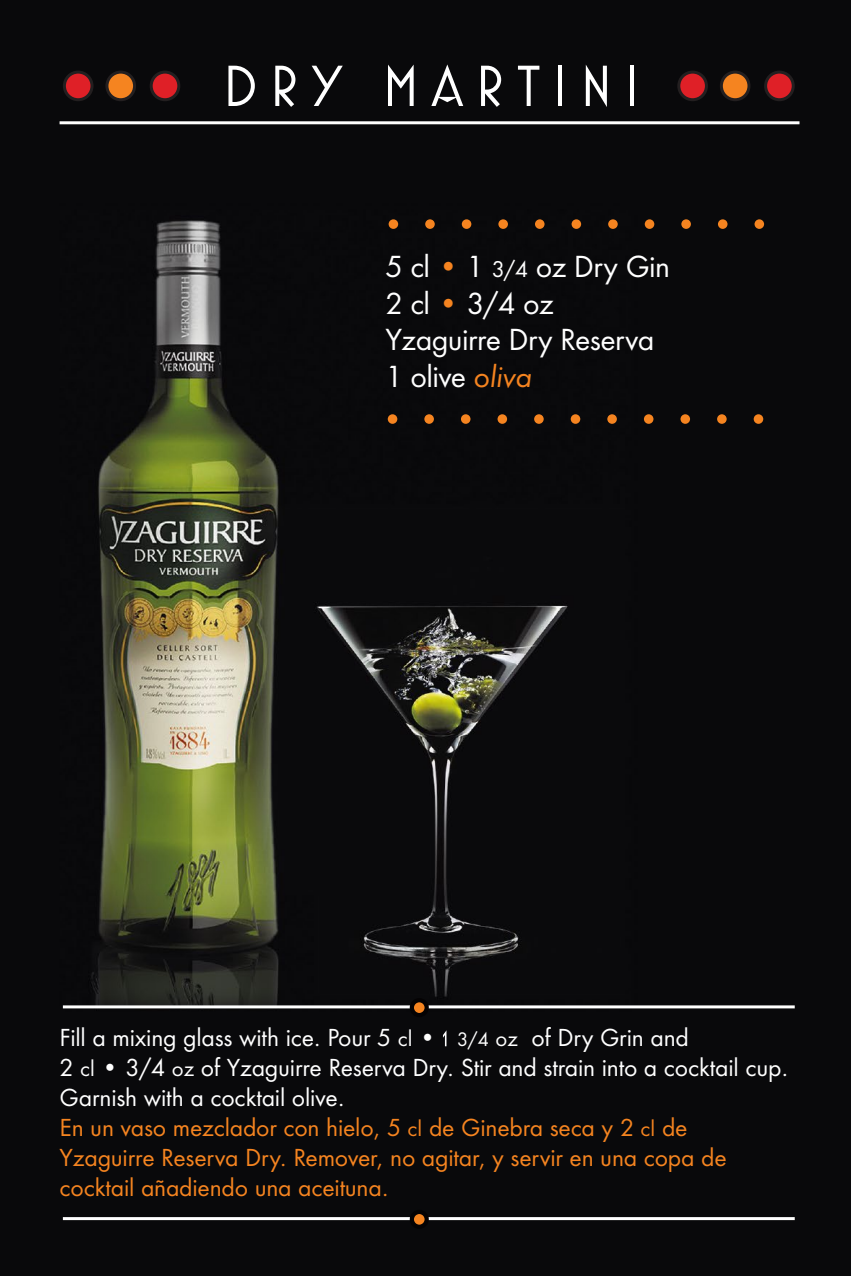
<style>
.page{position:relative;width:851px;height:1276px;background:#fff}
.page>*{position:absolute;margin:0;border:0;box-sizing:border-box;transform-origin:0 0}
.t1{font:58.8px "Mostra Two";letter-spacing:.2em;color:#fff}
.t2{font:28.2px "Futura ND";letter-spacing:-.02em;color:#fff}
.t3{font:22.8px/30px "Futura ND";letter-spacing:-.01em;color:#fff}
.t4{font:22.8px/30px "Futura ND";letter-spacing:-.01em;color:#f58420}
.s1{color:#f58420}
.s2{font-size:21px}
.s3{font-style:italic;color:#f58420}
.s4{font-size:20.1px}
.s5{font-size:18px}
</style>
<div class="page">
<img style="left:0;top:0;width:850px;height:1276px">
<hr style="left:60px;top:121px;width:739px;height:3px;background:#fff">
<hr style="left:63px;top:1005px;width:731px;height:3px;background:#fff">
<svg style="left:412px;top:1000px;width:14px;height:15px"></svg>
<div style="left:409px;top:998px;width:20px;height:19px;border:4px solid #040203;border-radius:50%"></div>
<hr style="left:63px;top:1217px;width:731px;height:3px;background:#fff">
<svg style="left:412px;top:1212px;width:14px;height:14px"></svg>
<div style="left:409px;top:1209px;width:20px;height:19px;border:4px solid #040203;border-radius:50%"></div>
<div style="left:151px;top:72px;width:28px;height:28px;background:#df2027;border-radius:50%"></div>
<div style="left:150px;top:71px;width:30px;height:30px;border:3px solid #231f20;border-radius:50%"></div>
<div style="left:765px;top:72px;width:28px;height:28px;background:#df2027;border-radius:50%"></div>
<div style="left:764px;top:71px;width:30px;height:30px;border:3px solid #231f20;border-radius:50%"></div>
<div style="left:107px;top:72px;width:27px;height:28px;background:#f58420;border-radius:50%"></div>
<div style="left:105px;top:71px;width:31px;height:30px;border:3px solid #231f20;border-radius:50%"></div>
<div style="left:721px;top:72px;width:27px;height:28px;background:#f58420;border-radius:50%"></div>
<div style="left:719px;top:71px;width:31px;height:30px;border:3px solid #231f20;border-radius:50%"></div>
<div style="left:64px;top:72px;width:28px;height:28px;background:#df2027;border-radius:50%"></div>
<div style="left:63px;top:71px;width:30px;height:30px;border:3px solid #231f20;border-radius:50%"></div>
<div style="left:678px;top:72px;width:28px;height:28px;background:#df2027;border-radius:50%"></div>
<div style="left:677px;top:71px;width:30px;height:30px;border:3px solid #231f20;border-radius:50%"></div>
<svg style="left:387px;top:414px;width:10px;height:10px"></svg>
<div style="left:424px;top:414px;width:10px;height:10px;background:#f58420;border-radius:50%"></div>
<div style="left:461px;top:414px;width:9px;height:10px;background:#f58420;border-radius:50%"></div>
<div style="left:497px;top:414px;width:10px;height:10px;background:#f58420;border-radius:50%"></div>
<div style="left:534px;top:414px;width:9px;height:10px;background:#f58420;border-radius:50%"></div>
<div style="left:570px;top:414px;width:10px;height:10px;background:#f58420;border-radius:50%"></div>
<div style="left:607px;top:414px;width:9px;height:10px;background:#f58420;border-radius:50%"></div>
<svg style="left:643px;top:414px;width:10px;height:10px"></svg>
<div style="left:680px;top:414px;width:10px;height:10px;background:#f58420;border-radius:50%"></div>
<div style="left:717px;top:414px;width:9px;height:10px;background:#f58420;border-radius:50%"></div>
<div style="left:753px;top:414px;width:10px;height:10px;background:#f58420;border-radius:50%"></div>
<div style="left:754px;top:219px;width:10px;height:10px;background:#f58420;border-radius:50%"></div>
<svg style="left:717px;top:219px;width:10px;height:10px"></svg>
<div style="left:681px;top:219px;width:9px;height:10px;background:#f58420;border-radius:50%"></div>
<svg style="left:644px;top:219px;width:10px;height:10px"></svg>
<div style="left:608px;top:219px;width:9px;height:10px;background:#f58420;border-radius:50%"></div>
<div style="left:571px;top:219px;width:10px;height:10px;background:#f58420;border-radius:50%"></div>
<div style="left:535px;top:219px;width:9px;height:10px;background:#f58420;border-radius:50%"></div>
<div style="left:498px;top:219px;width:10px;height:10px;background:#f58420;border-radius:50%"></div>
<svg style="left:461px;top:219px;width:10px;height:10px"></svg>
<div style="left:425px;top:219px;width:9px;height:10px;background:#f58420;border-radius:50%"></div>
<div style="left:388px;top:219px;width:10px;height:10px;background:#f58420;border-radius:50%"></div>
<svg style="left:443px;top:1030px;width:3px;height:16px"></svg>
<p class="t1" style="left:222px;top:54px;width:419px">DRY MARTINI</p>
<p class="t2" style="left:385px;top:249px;width:286px">5 cl <span class="s1">•</span> 1 <span class="s2">3/4</span> oz Dry Gin</p>
<p class="t2" style="left:385px;top:285px;width:170px">2 cl <span class="s1">•</span> 3/4 oz</p>
<p class="t2" style="left:385px;top:322px;width:270px">Yzaguirre Dry Reserva</p>
<p class="t2" style="left:385px;top:358px;width:148px">1 olive <span class="s3">oliva</span></p>
<p class="t3" style="left:60px;top:1023px;width:630px">Fill a mixing glass with ice. Pour 5 <span class="s4">cl</span> • <span class="s5">3/4</span> <span class="s4">oz</span> of Dry Grin and</p>
<p class="t3" style="left:60px;top:1053px;width:730px">2 <span class="s4">cl</span> • 3/4 <span class="s4">oz</span> of Yzaguirre Reserva Dry. Stir and strain into a cocktail cup.<br>Garnish with a cocktail olive.</p>
<p class="t4" style="left:60px;top:1113px;width:629px">En un vaso mezclador con hielo, 5 <span class="s4">cl</span> de Ginebra seca y 2 <span class="s4">cl</span> de</p>
<p class="t4" style="left:60px;top:1143px;width:668px">Yzaguirre Reserva Dry. Remover, no agitar, y servir en una copa de cocktail añadiendo una aceituna.</p>
</div>
